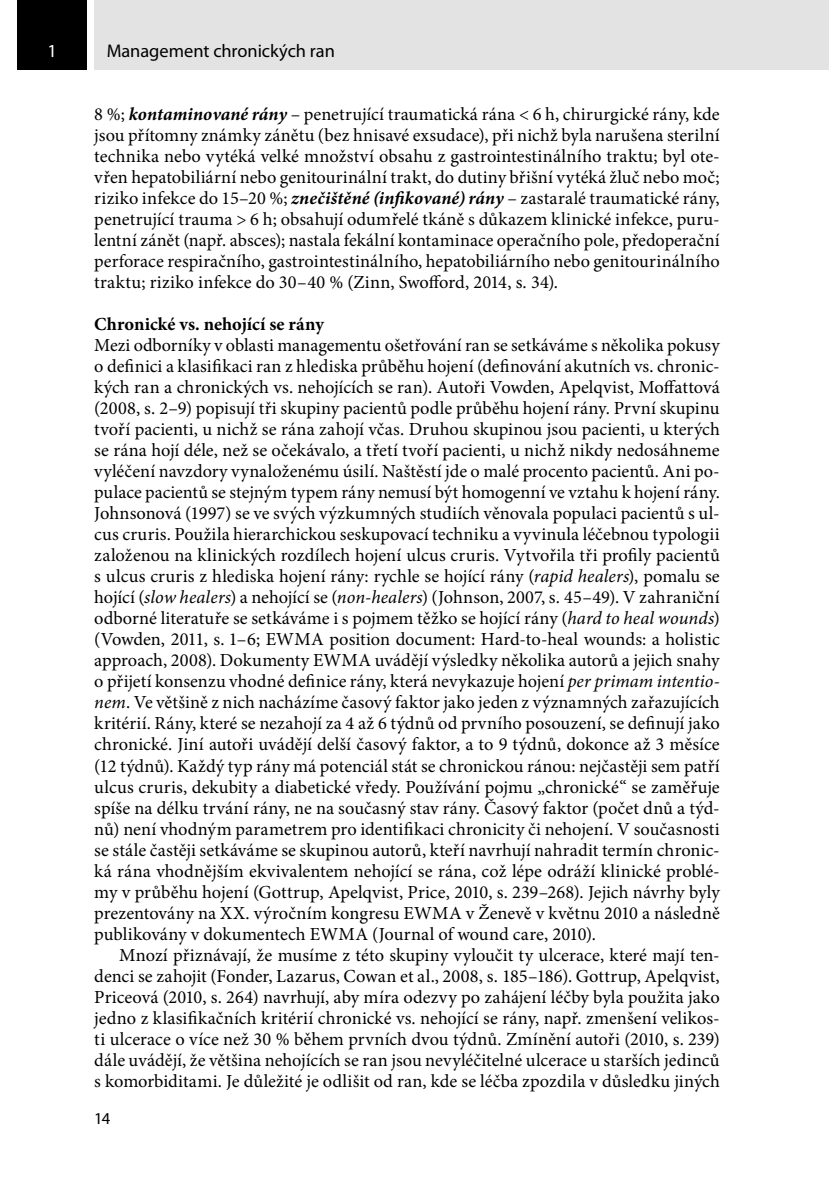
<style>
.page{position:relative;width:829px;height:1191px;background:#fff}
.page>*{position:absolute;margin:0;border:0;box-sizing:border-box;transform-origin:0 0}
.text_1__odstavec_bez{font:18.38px/21px "Minion Pro";color:#000;text-align:justify}
.text{font:18.38px/21px "Minion Pro";letter-spacing:.01em;color:#000;text-align:justify}
.nadpisek{font:700 18.38px "Minion Pro";letter-spacing:.005em;color:#000}
.t1{font:18.38px "Myriad Pro";letter-spacing:-.005em;color:#000}
.t2{font:18.38px "Myriad Pro";color:#fff}
.t3{font:16.62px "Myriad Pro";color:#000}
.s1{font-weight:700;font-style:italic}
.s2{font-style:italic}
</style>
<div class="page">
<div style="left:94px;top:0;width:734px;height:69px;background:#e3e3e3"></div>
<hr style="left:828px;top:0;width:1px;height:69px;background:#e3e3e3">
<div style="left:17px;top:0;width:70px;height:69px;background:#000"></div>
<p class="t2" style="left:47px;top:40px;width:11px">1</p>
<p class="t1" style="left:107px;top:40px;width:230px">Management chronických ran</p>
<p class="text" style="left:94px;top:104px;width:627px">8 %; <span class="s1">kontaminované rány</span> – penetrující traumatická rána &lt; 6 h, chirurgické rány, kde jsou přítomny známky zánětu (bez hnisavé exsudace), při nichž byla narušena sterilní technika nebo vytéká velké množství obsahu z gastrointestinálního traktu; byl ote&shy;vřen hepatobiliární nebo genitourinální trakt, do dutiny břišní vytéká žluč nebo moč; riziko infekce do 15–20 %; <span class="s1">znečištěné (infikované) rány</span> – zastaralé traumatické rány, penetrující trauma &gt; 6 h; obsahují odumřelé tkáně s důkazem klinické infekce, puru&shy;lentní zánět (např. absces); nastala fekální kontaminace operačního pole, předoperační perforace respiračního, gastrointestinálního, hepatobiliárního nebo genitourinálního traktu; riziko infekce do 30–40 % (Zinn, Swofford, 2014, s. 34).</p>
<p class="nadpisek" style="left:94px;top:311px;width:231px">Chronické vs. nehojící se rány</p>
<p class="text_1__odstavec_bez" style="left:94px;top:335px;width:627px">Mezi odborníky v oblasti managementu ošetřování ran se setkáváme s několika pokusy o definici a klasifikaci ran z hlediska průběhu hojení (definování akutních vs. chronic&shy;kých ran a chronických vs. nehojících se ran). Autoři Vowden, Apelqvist, Moffattová (2008, s. 2–9) popisují tři skupiny pacientů podle průběhu hojení rány. První skupinu tvoří pacienti, u nichž se rána zahojí včas. Druhou skupinou jsou pacienti, u kterých se rána hojí déle, než se očekávalo, a třetí tvoří pacienti, u nichž nikdy nedosáhneme vyléčení navzdory vynaloženému úsilí. Naštěstí jde o malé procento pacientů. Ani po&shy;pulace pacientů se stejným typem rány nemusí být homogenní ve vztahu k hojení rány.<br>Johnsonová (1997) se ve svých výzkumných studiích věnovala populaci pacientů s ul&shy;cus cruris. Použila hierarchickou seskupovací techniku a vyvinula léčebnou typologii založenou na klinických rozdílech hojení ulcus cruris. Vytvořila tři profily pacientů s ulcus cruris z hlediska hojení rány: rychle se hojící rány (<span class="s2">rapid healers</span>), pomalu se hojící (<span class="s2">slow healers</span>) a nehojící se (<span class="s2">non‑healers</span>) (Johnson, 2007, s. 45–49). V zahraniční odborné literatuře se setkáváme i s pojmem těžko se hojící rány (<span class="s2">hard to heal wounds</span>) (Vowden, 2011, s. 1–6; EWMA position document: Hard----‑to----‑heal wounds: a holistic approach, 2008). Dokumenty EWMA uvádějí výsledky několika autorů a jejich snahy o přijetí konsenzu vhodné definice rány, která nevykazuje hojení <span class="s2">per primam intentio‑ nem</span>. Ve většině z nich nacházíme časový faktor jako jeden z významných zařazujících kritérií. Rány, které se nezahojí za 4 až 6 týdnů od prvního posouzení, se definují jako chronické. Jiní autoři uvádějí delší časový faktor, a to 9 týdnů, dokonce až 3 měsíce (12 týdnů). Každý typ rány má potenciál stát se chronickou ránou: nejčastěji sem patří ulcus cruris, dekubity a diabetické vředy. Používání pojmu „chronické“ se zaměřuje spíše na délku trvání rány, ne na současný stav rány. Časový faktor (počet dnů a týd&shy;nů) není vhodným parametrem pro identifikaci chronicity či nehojení. V současnosti se stále častěji setkáváme se skupinou autorů, kteří navrhují nahradit termín chronic&shy;ká rána vhodnějším ekvivalentem nehojící se rána, což lépe odráží klinické problé&shy;my v průběhu hojení (Gottrup, Apelqvist, Price, 2010, s. 239–268). Jejich návrhy byly prezentovány na XX. výročním kongresu EWMA v Ženevě v květnu 2010 a následně publikovány v dokumentech EWMA (Journal of wound care, 2010).</p>
<p class="text" style="left:94px;top:944px;width:627px;text-indent:25px">Mnozí přiznávají, že musíme z této skupiny vyloučit ty ulcerace, které mají ten&shy;denci se zahojit (Fonder, Lazarus, Cowan et al., 2008, s. 185–186). Gottrup, Apelqvist, Priceová (2010, s. 264) navrhují, aby míra odezvy po zahájení léčby byla použita jako jedno z klasifikačních kritérií chronické vs. nehojící se rány, např. zmenšení velikos&shy;ti ulcerace o více než 30 % během prvních dvou týdnů. Zmínění autoři (2010, s. 239) dále uvádějí, že většina nehojících se ran jsou nevyléčitelné ulcerace u starších jedinců s komorbiditami. Je důležité je odlišit od ran, kde se léčba zpozdila v důsledku jiných</p>
<p class="t3" style="left:94px;top:1108px;width:18px">14</p>
</div>
